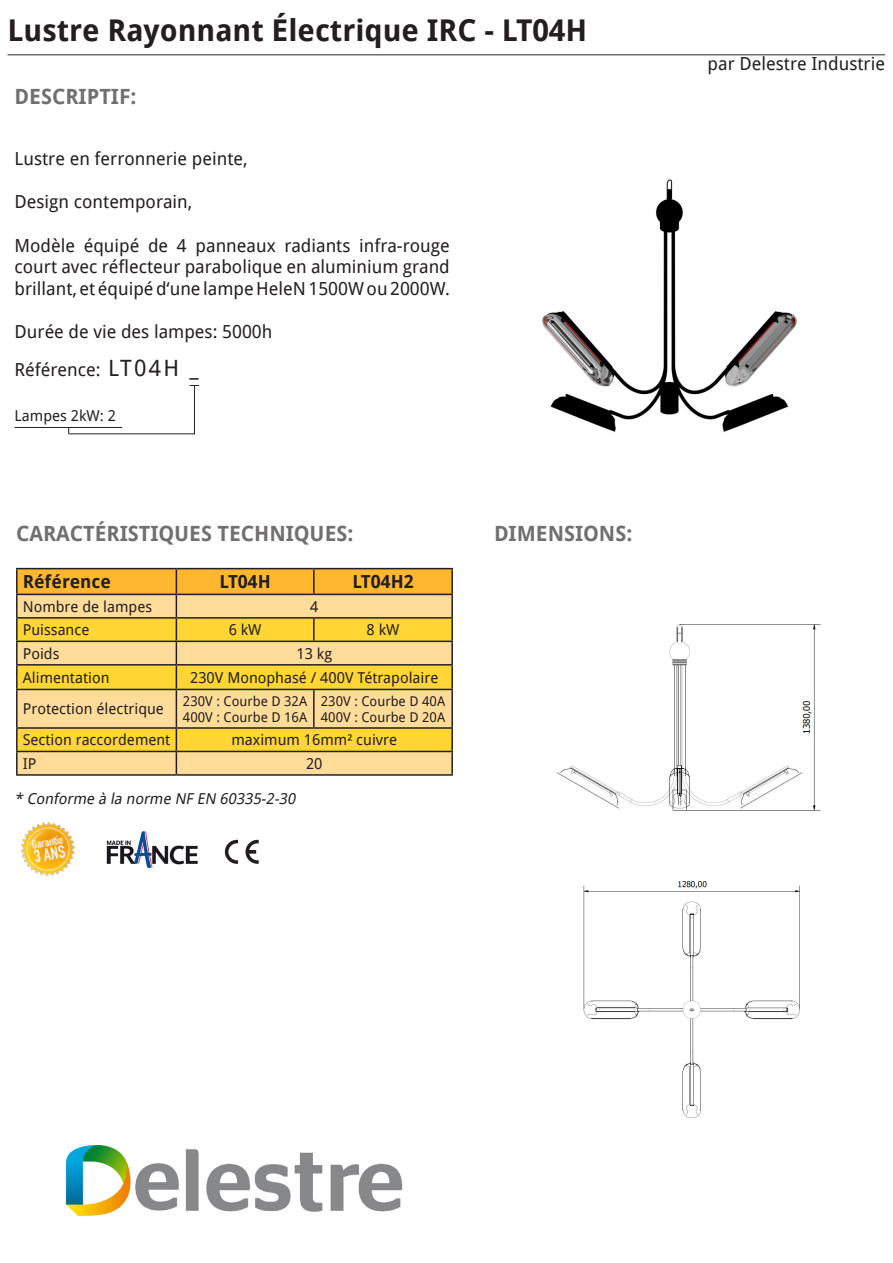
<style>
.page{position:relative;width:893px;height:1263px;background:#fff}
.page>*{position:absolute;margin:0;border:0;box-sizing:border-box;transform-origin:0 0}
.t1{font:700 30px "Droid Sans";color:#231f20}
.t2{font:22.5px "Droid Sans";letter-spacing:.1em;color:#231f20}
.t3{font:700 21px "Droid Sans";color:#71706f}
.t4{font:18px/21.6px "Droid Sans";color:#231f20}
.t5{font:700 18px "Droid Sans";color:#231f20}
.t6{font:15px "Droid Sans";color:#231f20}
.t7{font:italic 15px "Droid Sans";color:#231f20}
.t8{font:13.5px "Droid Sans";color:#231f20}
</style>
<div class="page">
<hr style="left:15px;top:427px;width:107px;height:1px;background:#231f20">
<hr style="left:68px;top:433px;width:127px;height:1px;background:#231f20">
<hr style="left:194px;top:386px;width:1px;height:48px;background:#231f20">
<div style="left:18px;top:752px;width:433px;height:22px;background:#ffdc9a"></div>
<svg style="left:18px;top:690px;width:433px;height:61px;background:#fcd772"></svg>
<hr style="left:314px;top:568px;width:139px;height:1px;background:#231f20">
<hr style="left:451px;top:569px;width:2px;height:25px;background:#231f20">
<hr style="left:176px;top:568px;width:138px;height:1px;background:#231f20">
<hr style="left:16px;top:568px;width:160px;height:1px;background:#231f20">
<hr style="left:16px;top:569px;width:2px;height:25px;background:#231f20">
<hr style="left:314px;top:594px;width:139px;height:1px;background:#231f20">
<hr style="left:451px;top:595px;width:2px;height:22px;background:#231f20">
<hr style="left:16px;top:594px;width:160px;height:1px;background:#231f20">
<hr style="left:16px;top:595px;width:2px;height:22px;background:#231f20">
<hr style="left:314px;top:617px;width:139px;height:2px;background:#231f20">
<hr style="left:451px;top:619px;width:2px;height:22px;background:#231f20">
<hr style="left:16px;top:617px;width:160px;height:2px;background:#231f20">
<hr style="left:16px;top:619px;width:2px;height:22px;background:#231f20">
<hr style="left:314px;top:641px;width:139px;height:1px;background:#231f20">
<hr style="left:451px;top:642px;width:2px;height:22px;background:#231f20">
<hr style="left:16px;top:641px;width:160px;height:1px;background:#231f20">
<hr style="left:16px;top:642px;width:2px;height:22px;background:#231f20">
<hr style="left:314px;top:664px;width:139px;height:1px;background:#231f20">
<hr style="left:451px;top:665px;width:2px;height:24px;background:#231f20">
<hr style="left:16px;top:664px;width:160px;height:1px;background:#231f20">
<svg style="left:17px;top:569px;width:435px;height:120px;background:#f1c656"></svg>
<hr style="left:16px;top:665px;width:2px;height:24px;background:#231f20">
<hr style="left:314px;top:689px;width:139px;height:1px;background:#231f20">
<hr style="left:451px;top:690px;width:2px;height:37px;background:#231f20">
<hr style="left:176px;top:689px;width:138px;height:1px;background:#231f20">
<hr style="left:313px;top:690px;width:2px;height:37px;background:#231f20">
<hr style="left:16px;top:689px;width:160px;height:1px;background:#231f20">
<hr style="left:176px;top:690px;width:1px;height:37px;background:#231f20">
<hr style="left:16px;top:690px;width:2px;height:37px;background:#231f20">
<hr style="left:314px;top:727px;width:139px;height:2px;background:#231f20">
<hr style="left:451px;top:729px;width:2px;height:22px;background:#231f20">
<hr style="left:176px;top:727px;width:138px;height:2px;background:#231f20">
<hr style="left:16px;top:727px;width:160px;height:2px;background:#231f20">
<hr style="left:16px;top:729px;width:2px;height:22px;background:#231f20">
<hr style="left:314px;top:751px;width:139px;height:1px;background:#231f20">
<hr style="left:451px;top:752px;width:2px;height:22px;background:#231f20">
<hr style="left:176px;top:751px;width:138px;height:1px;background:#231f20">
<hr style="left:16px;top:751px;width:160px;height:1px;background:#231f20">
<svg style="left:176px;top:729px;width:1px;height:45px"></svg>
<hr style="left:16px;top:752px;width:2px;height:22px;background:#231f20">
<hr style="left:314px;top:774px;width:139px;height:2px;background:#231f20">
<hr style="left:176px;top:774px;width:138px;height:2px;background:#231f20">
<hr style="left:16px;top:774px;width:160px;height:2px;background:#231f20">
<img style="left:106px;top:831px;width:92px;height:37px">
<svg style="left:225px;top:840px;width:13px;height:24px"></svg>
<svg style="left:245px;top:840px;width:14px;height:24px"></svg>
<img style="left:20px;top:822px;width:55px;height:54px">
<hr style="left:8px;top:54px;width:877px;height:2px;background:#71706f">
<img style="left:65px;top:1145px;width:338px;height:72px">
<img style="left:542px;top:179px;width:255px;height:253px">
<img style="left:556px;top:624px;width:265px;height:187px">
<img style="left:583px;top:881px;width:217px;height:238px">
<p class="t1" style="left:8px;top:8px;width:581px">Lustre Rayonnant Électrique IRC - LT04H</p>
<p class="t3" style="left:15px;top:81px;width:124px">DESCRIPTIF:</p>
<p class="t4" style="left:15px;top:147px;width:235px">Lustre en ferronnerie peinte,</p>
<p class="t4" style="left:15px;top:191px;width:179px">Design contemporain,</p>
<p class="t4" style="left:15px;top:234px;width:437px">Modèle<br>court avec réflecteur parabolique en aluminium grand brillant,etéquipé ‘d unelampeHeleN1500Wou2000W.</p>
<p class="t4" style="left:15px;top:320px;width:259px">Durée de vie des lampes: 5000h</p>
<p class="t2" style="left:189px;top:352px;width:11px">_</p>
<p class="t4" style="left:84px;top:234px;width:57px">équipé</p>
<p class="t4" style="left:359px;top:234px;width:92px">infra-rouge</p>
<p class="t4" style="left:148px;top:234px;width:22px">de</p>
<p class="t4" style="left:284px;top:234px;width:68px">radiants</p>
<p class="t4" style="left:177px;top:234px;width:11px">4</p>
<p class="t4" style="left:196px;top:234px;width:82px">panneaux</p>
<p class="t2" style="left:108px;top:352px;width:72px">LT04H</p>
<p class="t4" style="left:15px;top:358px;width:88px">Référence:</p>
<p class="t6" style="left:15px;top:405px;width:103px">Lampes 2kW 2:</p>
<p class="t3" style="left:16px;top:519px;width:339px">CARACTÉRISTIQUES TECHNIQUES:</p>
<p class="t5" style="left:23px;top:569px;width:90px">Référence</p>
<p class="t5" style="left:219px;top:569px;width:53px">LT04H</p>
<p class="t5" style="left:352px;top:569px;width:63px">LT04H2</p>
<p class="t6" style="left:23px;top:596px;width:131px">Nombre de lampes</p>
<p class="t6" style="left:310px;top:596px;width:10px">4</p>
<p class="t6" style="left:23px;top:620px;width:68px">Puissance</p>
<p class="t6" style="left:229px;top:620px;width:34px">6 kW</p>
<p class="t6" style="left:367px;top:620px;width:34px">8 kW</p>
<p class="t6" style="left:23px;top:643px;width:38px">Poids</p>
<p class="t6" style="left:296px;top:643px;width:37px">13 kg</p>
<p class="t6" style="left:23px;top:667px;width:88px">Alimentation</p>
<p class="t6" style="left:190px;top:667px;width:250px">230V Monophasé / 400V Tétrapolaire</p>
<p class="t8" style="left:183px;top:692px;width:126px">230 :V Courbe D 32A</p>
<p class="t8" style="left:321px;top:692px;width:126px">230 :V Courbe D 40A</p>
<p class="t8" style="left:321px;top:708px;width:126px">400 :V Courbe D 20A</p>
<p class="t6" style="left:23px;top:699px;width:143px">Protection électrique</p>
<p class="t8" style="left:183px;top:708px;width:126px">400 :V Courbe D 16A</p>
<p class="t6" style="left:232px;top:730px;width:167px">maximum 16mm² cuivre</p>
<p class="t6" style="left:23px;top:730px;width:149px">Section raccordement</p>
<p class="t6" style="left:23px;top:753px;width:15px">IP</p>
<p class="t7" style="left:15px;top:789px;width:286px">* Conforme laà norme NF EN 60335-2-30</p>
<p class="t6" style="left:306px;top:753px;width:18px">20</p>
<p class="t3" style="left:494px;top:519px;width:140px">DIMENSIONS:</p>
<p class="t4" style="left:708px;top:52px;width:179px">par Delestre Industrie</p>
</div>
